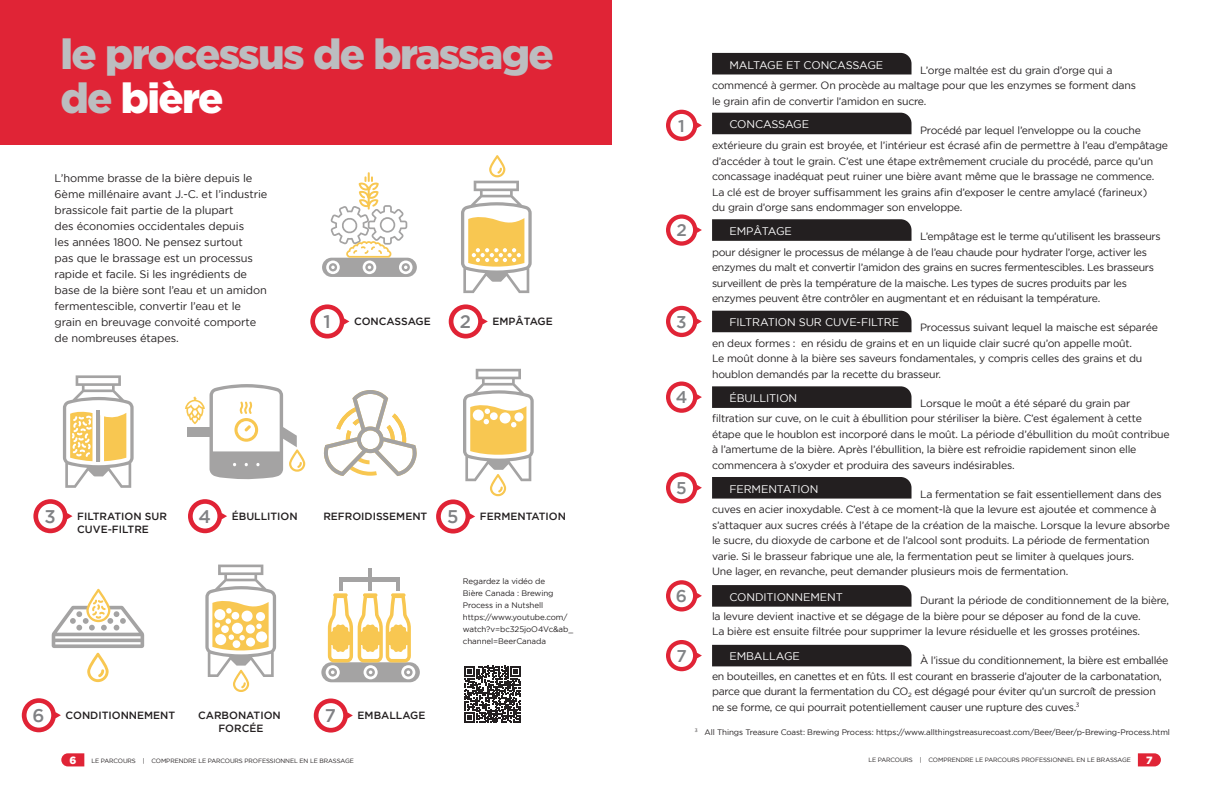
<style>
.page{position:relative;width:1224px;height:792px;background:#fff}
.page>*{position:absolute;margin:0;border:0;box-sizing:border-box;transform-origin:0 0}
.Heading-medium{font:900 42px/44px "Gotham";letter-spacing:-.04em;color:#bcbdc0}
.t1{font:500 18.3px "Gotham";color:#808184}
.t2{font:500 17px "Gotham";color:#808285}
.t3{font:11px/16px "Gotham";letter-spacing:-.01em;color:#231f20}
.t4{font:11px "Gotham";letter-spacing:-.01em;color:#fff}
.t5{font:10.5px/15.5px "Gotham";letter-spacing:-.02em;color:#231f20}
.t6{font:500 10.5px "Gotham";color:#231f20}
.t7{font:900 10.5px "Gotham";color:#fff}
.t8{font:8px/12px "Gotham";letter-spacing:-.01em;color:#231f20}
.t9{font:6.2px "Gotham";letter-spacing:-.015em;color:#231f20}
.s1{color:#fff}
.s2{font-size:18.3px;color:#808184}
</style>
<div class="page">
<svg style="left:310px;top:304px;width:39px;height:35px"></svg>
<div style="left:315px;top:309px;width:25px;height:25px;background:#fff;border-radius:50%"></div>
<svg style="left:449px;top:304px;width:39px;height:35px"></svg>
<div style="left:453px;top:309px;width:25px;height:25px;background:#fff;border-radius:50%"></div>
<svg style="left:314px;top:698px;width:39px;height:35px"></svg>
<div style="left:318px;top:703px;width:25px;height:25px;background:#fff;border-radius:50%"></div>
<svg style="left:322px;top:172px;width:95px;height:105px"></svg>
<svg style="left:436px;top:369px;width:98px;height:165px"></svg>
<svg style="left:205px;top:565px;width:71px;height:127px"></svg>
<hr style="left:368px;top:568px;width:4px;height:23px;background:#a4a3a3">
<svg style="left:321px;top:578px;width:99px;height:104px"></svg>
<svg style="left:461px;top:155px;width:71px;height:138px"></svg>
<svg style="left:324px;top:390px;width:93px;height:86px"></svg>
<svg style="left:22px;top:698px;width:39px;height:34px"></svg>
<div style="left:27px;top:703px;width:24px;height:25px;background:#fff;border-radius:50%"></div>
<svg style="left:52px;top:589px;width:92px;height:93px"></svg>
<svg style="left:188px;top:499px;width:39px;height:34px"></svg>
<div style="left:193px;top:504px;width:24px;height:25px;background:#fff;border-radius:50%"></div>
<svg style="left:185px;top:384px;width:120px;height:96px"></svg>
<svg style="left:33px;top:499px;width:40px;height:34px"></svg>
<div style="left:38px;top:504px;width:25px;height:25px;background:#fff;border-radius:50%"></div>
<svg style="left:63px;top:375px;width:71px;height:113px"></svg>
<svg style="left:464px;top:666px;width:57px;height:57px"></svg>
<div style="left:0;top:0;width:612px;height:144px;background:#e02436"></div>
<svg style="left:666px;top:110px;width:36px;height:31px"></svg>
<div style="left:670px;top:114px;width:23px;height:23px;background:#fff;border-radius:50%"></div>
<svg style="left:666px;top:214px;width:36px;height:32px"></svg>
<div style="left:670px;top:219px;width:23px;height:22px;background:#fff;border-radius:50%"></div>
<svg style="left:666px;top:306px;width:36px;height:31px"></svg>
<div style="left:670px;top:310px;width:23px;height:23px;background:#fff;border-radius:50%"></div>
<svg style="left:666px;top:381px;width:36px;height:32px"></svg>
<div style="left:670px;top:386px;width:23px;height:22px;background:#fff;border-radius:50%"></div>
<svg style="left:666px;top:472px;width:36px;height:31px"></svg>
<div style="left:670px;top:476px;width:23px;height:23px;background:#fff;border-radius:50%"></div>
<svg style="left:666px;top:580px;width:36px;height:32px"></svg>
<div style="left:670px;top:584px;width:23px;height:23px;background:#fff;border-radius:50%"></div>
<svg style="left:666px;top:640px;width:36px;height:31px"></svg>
<div style="left:670px;top:644px;width:23px;height:23px;background:#fff;border-radius:50%"></div>
<div style="left:712px;top:53px;width:200px;height:21px;background:#231f20"></div>
<div style="left:712px;top:113px;width:200px;height:21px;background:#231f20"></div>
<svg style="left:712px;top:219px;width:200px;height:22px;background:#292526"></svg>
<div style="left:712px;top:311px;width:200px;height:21px;background:#231f20"></div>
<svg style="left:712px;top:386px;width:200px;height:22px;background:#292526"></svg>
<div style="left:712px;top:477px;width:200px;height:22px;background:#231f20"></div>
<svg style="left:712px;top:585px;width:200px;height:22px;background:#282526"></svg>
<div style="left:712px;top:645px;width:200px;height:21px;background:#231f20"></div>
<svg style="left:1138px;top:753px;width:23px;height:13px"></svg>
<svg style="left:61px;top:753px;width:23px;height:13px"></svg>
<p class="Heading-medium" style="left:60px;top:31px;width:495px">le processus de brassage de <span class="s1">bière</span></p>
<p class="t3" style="left:55px;top:170px;width:214px">L’homme brasse de la bière depuis le 6ème millénaire avant J.-C. et l’industrie brassicole fait partie de la plupart<br>des économies occidentales depuis<br>les années 1800. Ne pensez surtout<br>pas que le brassage est un processus rapide et facile. Si les ingrédients de base de la bière sont l’eau et un amidon fermentescible, convertir l’eau et le grain en breuvage convoité comporte de nombreuses étapes.</p>
<p class="t1" style="left:323px;top:311px;width:9px">1</p>
<p class="t6" style="left:354px;top:316px;width:78px">CONCASSAGE</p>
<p class="t6" style="left:460px;top:316px;width:94px"><span class="s2">2</span> EMPÂTAGE</p>
<p class="t1" style="left:45px;top:506px;width:13px">3</p>
<p class="t6" style="left:77px;top:510px;width:91px">FILTRATION SUR</p>
<p class="t6" style="left:199px;top:510px;width:101px"><span class="s2">4</span> ÉBULLITION</p>
<p class="t6" style="left:77px;top:523px;width:73px">CUVE-FILTRE</p>
<p class="t6" style="left:323px;top:511px;width:244px">REFROIDISSEMENT <span class="s2">5</span> FERMENTATION</p>
<p class="t8" style="left:463px;top:575px;width:112px">Regardez la vidéo de<br>Bière Canada : Brewing<br>Process in a Nutshell https://www.youtube.com/ watch?v=bc325joO4Vc&amp;ab_ channel=BeerCanada</p>
<p class="t6" style="left:33px;top:710px;width:144px"><span class="s2">6</span> CONDITIONNEMENT</p>
<p class="t1" style="left:325px;top:706px;width:13px">7</p>
<p class="t6" style="left:198px;top:710px;width:84px">CARBONATION</p>
<p class="t6" style="left:358px;top:710px;width:69px">EMBALLAGE</p>
<p class="t6" style="left:219px;top:722px;width:46px">FORCÉE</p>
<p class="t2" style="left:678px;top:116px;width:8px">1</p>
<p class="t2" style="left:676px;top:221px;width:12px">2</p>
<p class="t2" style="left:676px;top:312px;width:12px">3</p>
<p class="t2" style="left:676px;top:388px;width:13px">4</p>
<p class="t2" style="left:676px;top:478px;width:12px">5</p>
<p class="t2" style="left:676px;top:586px;width:13px">6</p>
<p class="t2" style="left:676px;top:646px;width:12px">7</p>
<p class="t4" style="left:729px;top:59px;width:155px">MALTAGE ET CONCASSAGE</p>
<p class="t5" style="left:712px;top:62px;width:425px;text-indent:208px">L’orge maltée est du grain d’orge qui a commencé à germer. On procède au maltage pour que les enzymes se forment dans le grain afin de convertir l’amidon en sucre.</p>
<p class="t5" style="left:712px;top:122px;width:458px;text-indent:208px">Procédé par lequel l’enveloppe ou la couche extérieure du grain est broyée, et l’intérieur est écrasé afin de permettre à l’eau d’empâtage d’accéder à tout le grain. C’est une étape extrêmement cruciale du procédé, parce qu’un concassage inadéquat peut ruiner une bière avant même que le brassage ne commence.<br>La clé est de broyer suffisamment les grains afin d’exposer le centre amylacé (farineux)<br>du grain d’orge sans endommager son enveloppe.</p>
<p class="t5" style="left:712px;top:229px;width:450px;text-indent:208px">L’empâtage est le terme qu’utilisent les brasseurs pour désigner le processus de mélange à de l’eau chaude pour hydrater l’orge, activer les enzymes du malt et convertir l’amidon des grains en sucres fermentescibles. Les brasseurs surveillent de près la température de la maische. Les types de sucres produits par les enzymes peuvent être contrôler en augmentant et en réduisant la température.</p>
<p class="t5" style="left:712px;top:320px;width:448px;text-indent:208px">Processus suivant lequel la maische est séparée en deux formes : en résidu de grains et en un liquide clair sucré qu’on appelle moût.<br>Le moût donne à la bière ses saveurs fondamentales, y compris celles des grains et du houblon demandés par la recette du brasseur.</p>
<p class="t5" style="left:712px;top:395px;width:459px;text-indent:208px">Lorsque le moût a été séparé du grain par filtration sur cuve, on le cuit à ébullition pour stériliser la bière. C’est également à cette étape que le houblon est incorporé dans le moût. La période d’ébullition du moût contribue à l’amertume de la bière. Après l’ébullition, la bière est refroidie rapidement sinon elle commencera à s’oxyder et produira des saveurs indésirables.</p>
<p class="t5" style="left:712px;top:486px;width:459px;text-indent:208px">La fermentation se fait essentiellement dans des cuves en acier inoxydable. C’est à ce moment-là que la levure est ajoutée et commence à s’attaquer aux sucres créés à l’étape de la création de la maische. Lorsque la levure absorbe le sucre, du dioxyde de carbone et de l’alcool sont produits. La période de fermentation varie. Si le brasseur fabrique une ale, la fermentation peut se limiter à quelques jours.<br>Une lager, en revanche, peut demander plusieurs mois de fermentation.</p>
<p class="t5" style="left:712px;top:593px;width:458px;text-indent:208px">Durant la période de conditionnement de la bière, la levure devient inactive et se dégage de la bière pour se déposer au fond de la cuve.<br>La bière est ensuite filtrée pour supprimer la levure résiduelle et les grosses protéines.</p>
<p class="t5" style="left:712px;top:653px;width:458px;text-indent:208px">À l’issue du conditionnement, la bière est emballée en bouteilles, en canettes et en fûts. Il est courant en brasserie d’ajouter de la carbonatation, parce que durant la fermentation du CO<sub>2</sub> est dégagé pour éviter qu’un surcroît de pression ne se forme, ce qui pourrait potentiellement causer une rupture des cuves.<sup>3</sup></p>
<p class="t4" style="left:729px;top:118px;width:81px">CONCASSAGE</p>
<p class="t4" style="left:729px;top:225px;width:64px">EMPÂTAGE</p>
<p class="t4" style="left:729px;top:316px;width:171px">FILTRATION SUR CUVE-FILTRE</p>
<p class="t4" style="left:729px;top:392px;width:69px">ÉBULLITION</p>
<p class="t4" style="left:729px;top:483px;width:91px">FERMENTATION</p>
<p class="t4" style="left:729px;top:591px;width:115px">CONDITIONNEMENT</p>
<p class="t4" style="left:729px;top:650px;width:72px">EMBALLAGE</p>
<p class="t8" style="left:695px;top:726px;width:477px"><sup>3</sup> All Things Treasure Coast: Brewing Process: https://www.allthingstreasurecoast.com/Beer/Beer/p-Brewing-Process.html</p>
<p class="t7" style="left:69px;top:754px;width:8px">6</p>
<p class="t9" style="left:91px;top:757px;width:264px">LE PARCOURS | COMPRENDRE LE PARCOURS PROFESSIONNEL EN LE BRASSAGE</p>
<p class="t9" style="left:868px;top:756px;width:264px">LE PARCOURS | COMPRENDRE LE PARCOURS PROFESSIONNEL EN LE BRASSAGE</p>
<p class="t7" style="left:1146px;top:754px;width:8px">7</p>
</div>
